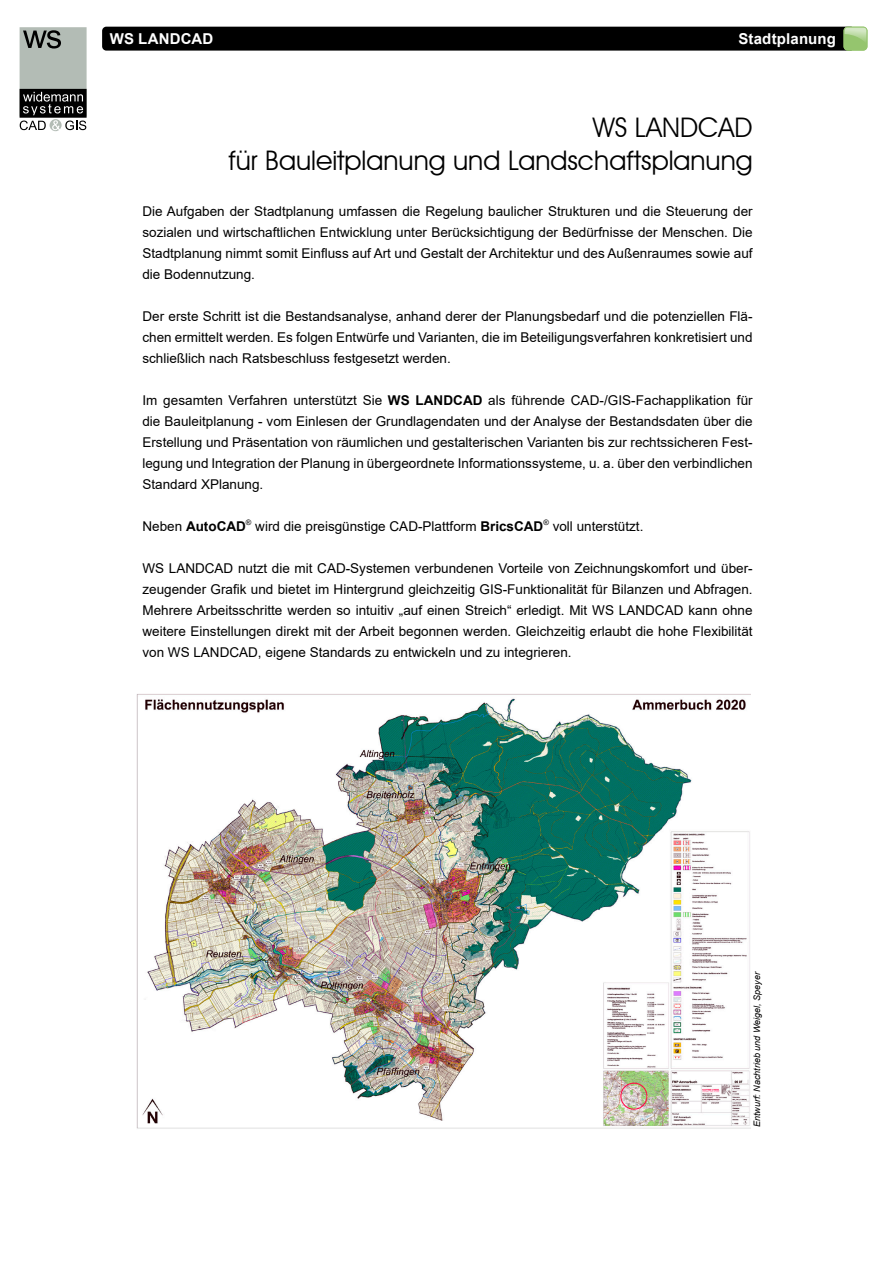
<style>
.page{position:relative;width:893px;height:1263px;background:#fff}
.page>*{position:absolute;margin:0;border:0;box-sizing:border-box;transform-origin:0 0}
.FS_Überschrift_1{font:27px/32.4px "Avant Garde IT Cby BT";color:#000;text-align:right}
.t1{font:700 15px "Arial";letter-spacing:.01em;color:#fff}
.FS_Fließtext{font:13.5px/21px "Arial";color:#000;text-align:justify}
.FS_Bildunterschrift{font:italic 9px "Arial";color:#000}
.s1{font-weight:700}
</style>
<div class="page">
<img style="left:137px;top:694px;width:614px;height:435px">
<svg style="left:102px;top:27px;width:765px;height:24px;background:#090a08"></svg>
<div style="left:21px;top:28px;width:64px;height:87px;background:#b3bcb5"></div>
<div style="left:20px;top:27px;width:67px;height:89px;border:2px solid #b3bcb5"></div>
<div style="left:20px;top:89px;width:67px;height:29px;border:2px solid #000"></div>
<div style="left:50px;top:119px;width:12px;height:12px;background:#bfc7c1;border-radius:50%"></div>
<svg style="left:20px;top:92px;width:66px;height:38px"></svg>
<svg style="left:23px;top:30px;width:38px;height:19px"></svg>
<p class="t1" style="left:110px;top:29px;width:105px">WS LANDCAD</p>
<p class="t1" style="left:738px;top:29px;width:99px">Stadtplanung</p>
<p class="FS_Überschrift_1" style="left:228px;top:111px;width:526px">WS LANDCAD<br>für Bauleitplanung und Landschaftsplanung</p>
<p class="FS_Fließtext" style="left:142px;top:201px;width:612px">Die Aufgaben der Stadtplanung umfassen die Regelung baulicher Strukturen und die Steuerung der sozialen und wirtschaftlichen Entwicklung unter Berücksichtigung der Bedürfnisse der Menschen. Die Stadtplanung nimmt somit Einfluss auf Art und Gestalt der Architektur und des Außenraumes sowie auf die Bodennutzung.</p>
<p class="FS_Fließtext" style="left:142px;top:306px;width:612px">Der erste Schritt ist die Bestandsanalyse, anhand derer der Planungsbedarf und die potenziellen Flä&shy;chen ermittelt werden. Es folgen Entwürfe und Varianten, die im Beteiligungsverfahren konkretisiert und schließlich nach Ratsbeschluss festgesetzt werden.</p>
<p class="FS_Fließtext" style="left:142px;top:390px;width:612px">Im gesamten Verfahren unterstützt Sie <span class="s1">WS LANDCAD</span> als führende CAD-/GIS-Fachapplikation für die Bauleitplanung - vom Einlesen der Grundlagendaten und der Analyse der Bestandsdaten über die Erstellung und Präsentation von räumlichen und gestalterischen Varianten bis zur rechtssicheren Fest&shy;legung und Integration der Planung in übergeordnete Informationssysteme, u. a. über den verbindlichen Standard XPlanung.</p>
<p class="FS_Fließtext" style="left:142px;top:516px;width:502px">Neben <span class="s1">AutoCAD</span><sup>®</sup> wird die preisgünstige CAD-Plattform <span class="s1">BricsCAD</span><sup>®</sup> voll unterstützt.</p>
<p class="FS_Fließtext" style="left:142px;top:558px;width:612px">WS LANDCAD nutzt die mit CAD-Systemen verbundenen Vorteile von Zeichnungskomfort und über&shy;zeugender Grafik und bietet im Hintergrund gleichzeitig GIS-Funktionalität für Bilanzen und Abfragen.<br>Mehrere Arbeitsschritte werden so intuitiv „auf einen Streich“ erledigt. Mit WS LANDCAD kann ohne weitere Einstellungen direkt mit der Arbeit begonnen werden. Gleichzeitig erlaubt die hohe Flexibilität von WS LANDCAD, eigene Standards zu entwickeln und zu integrieren.</p>
<p class="FS_Bildunterschrift" style="left:751px;top:1127px;width:157px;rotate:-90deg">Entwurf: Nachtrieb und Weigel, Speyer</p>
</div>
